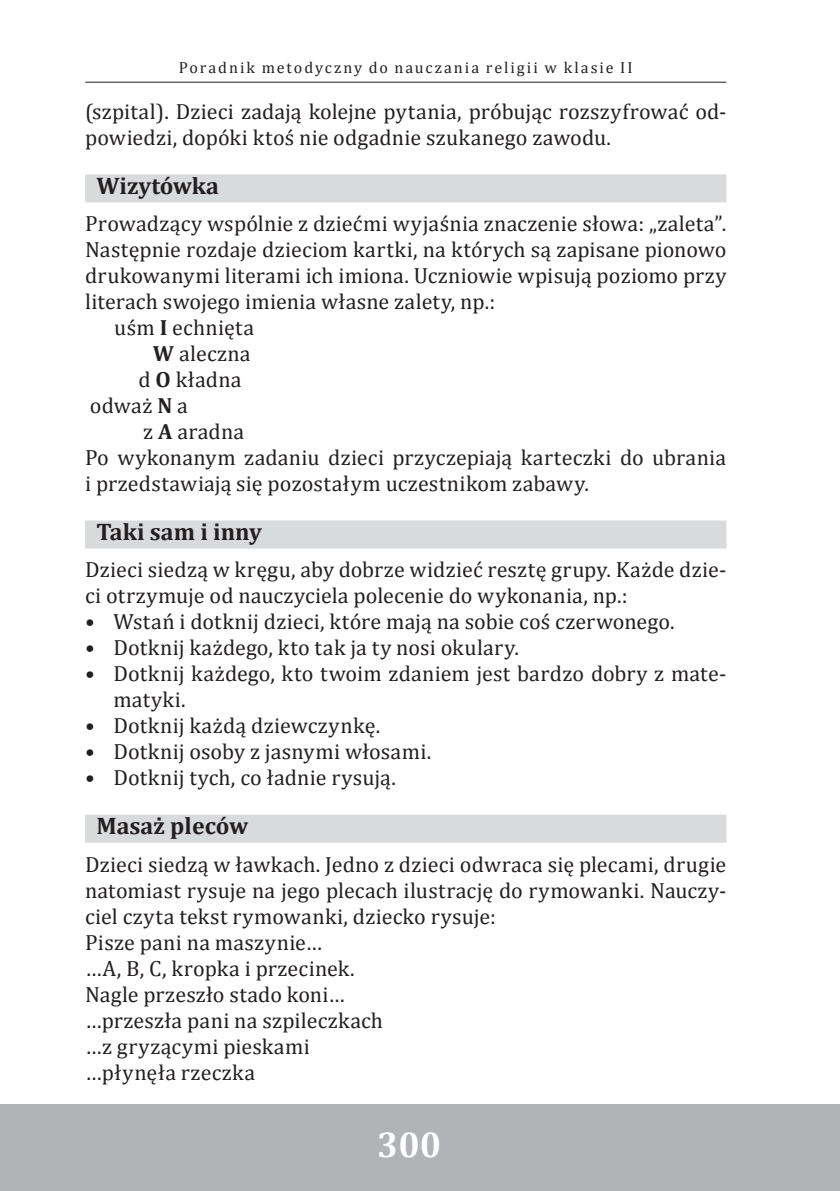
<style>
.page{position:relative;width:840px;height:1191px;background:#fff}
.page>*{position:absolute;margin:0;border:0;box-sizing:border-box;transform-origin:0 0}
.t1{font:700 36px "Cambria";color:#fff}
.t2{font:700 24px "Cambria";color:#231f20}
.t3{font:22px/26px "Cambria";letter-spacing:.01em;color:#231f20}
.t4{font:16px "Cambria";letter-spacing:.12em;color:#231f20}
.s1{font-weight:700}
</style>
<div class="page">
<div style="left:0;top:1104px;width:839px;height:87px;background:#b2b3b7"></div>
<hr style="left:85px;top:82px;width:640px;height:1px;background:#231f20">
<div style="left:85px;top:174px;width:641px;height:28px;background:#d9dadc"></div>
<div style="left:85px;top:520px;width:641px;height:28px;background:#d9dadc"></div>
<div style="left:85px;top:814px;width:641px;height:28px;background:#d9dadc"></div>
<p class="t4" style="left:179px;top:58px;width:455px">Poradnik metodyczny do nauczania religii w klasie II</p>
<p class="t3" style="left:85px;top:99px;width:642px">(szpital). Dzieci zadają kolejne pytania, próbując rozszyfrować od&shy;powiedzi, dopóki ktoś nie odgadnie szukanego zawodu.</p>
<p class="t2" style="left:96px;top:169px;width:124px">Wizytówka</p>
<p class="t3" style="left:85px;top:211px;width:642px">Prowadzący wspólnie z dziećmi wyjaśnia znaczenie słowa: „zaleta”.</p>
<p class="t3" style="left:85px;top:237px;width:642px">Następnie rozdaje dzieciom kartki, na których są zapisane pionowo</p>
<p class="t3" style="left:85px;top:263px;width:642px">drukowanymi literami ich imiona. Uczniowie wpisują poziomo przy</p>
<p class="t3" style="left:85px;top:289px;width:411px">literach swojego imienia własne zalety, np.:</p>
<p class="t3" style="left:114px;top:315px;width:141px">uśm <span class="s1">I</span> echnięta</p>
<p class="t3" style="left:153px;top:341px;width:99px"><span class="s1">W</span> aleczna</p>
<p class="t3" style="left:138px;top:367px;width:105px">d <span class="s1">O</span> kładna</p>
<p class="t3" style="left:90px;top:393px;width:99px">odważ <span class="s1">N</span> a</p>
<p class="t3" style="left:143px;top:419px;width:103px">z <span class="s1">A</span> aradna</p>
<p class="t3" style="left:85px;top:445px;width:642px">Po wykonanym zadaniu dzieci przyczepiają karteczki do ubrania</p>
<p class="t3" style="left:85px;top:471px;width:505px">i przedstawiają się pozostałym uczestnikom zabawy.</p>
<p class="t2" style="left:96px;top:515px;width:167px">Taki sam i inny</p>
<p class="t3" style="left:85px;top:557px;width:642px">Dzieci siedzą w kręgu, aby dobrze widzieć resztę grupy. Każde dzie&shy;ci otrzymuje od nauczyciela polecenie do wykonania, np.:</p>
<p class="t3" style="left:85px;top:609px;width:590px">• Wstań i dotknij dzieci, które mają na sobie coś czerwonego.</p>
<p class="t3" style="left:85px;top:635px;width:435px">• Dotknij każdego, kto tak ja ty nosi okulary.</p>
<p class="t3" style="left:113px;top:661px;width:614px;text-indent:-28px">• Dotknij każdego, kto twoim zdaniem jest bardzo dobry z mate&shy;matyki.</p>
<p class="t3" style="left:85px;top:713px;width:296px">• Dotknij każdą dziewczynkę.</p>
<p class="t3" style="left:85px;top:739px;width:347px">• Dotknij osoby z jasnymi włosami.</p>
<p class="t3" style="left:85px;top:765px;width:312px">• Dotknij tych, co ładnie rysują.</p>
<p class="t2" style="left:96px;top:809px;width:153px">Masaż pleców</p>
<p class="t3" style="left:85px;top:851px;width:642px">Dzieci siedzą w ławkach. Jedno z dzieci odwraca się plecami, drugie natomiast rysuje na jego plecach ilustrację do rymowanki. Nauczy&shy;ciel czyta tekst rymowanki, dziecko rysuje:<br>Pisze pani na maszynie…<br>…A, B, C, kropka i przecinek.<br>Nagle przeszło stado koni…<br>…przeszła pani na szpileczkach<br>…z gryzącymi pieskami<br>…płynęła rzeczka</p>
<h1 class="t1" style="left:377px;top:1118px;width:65px">300</h1>
</div>
